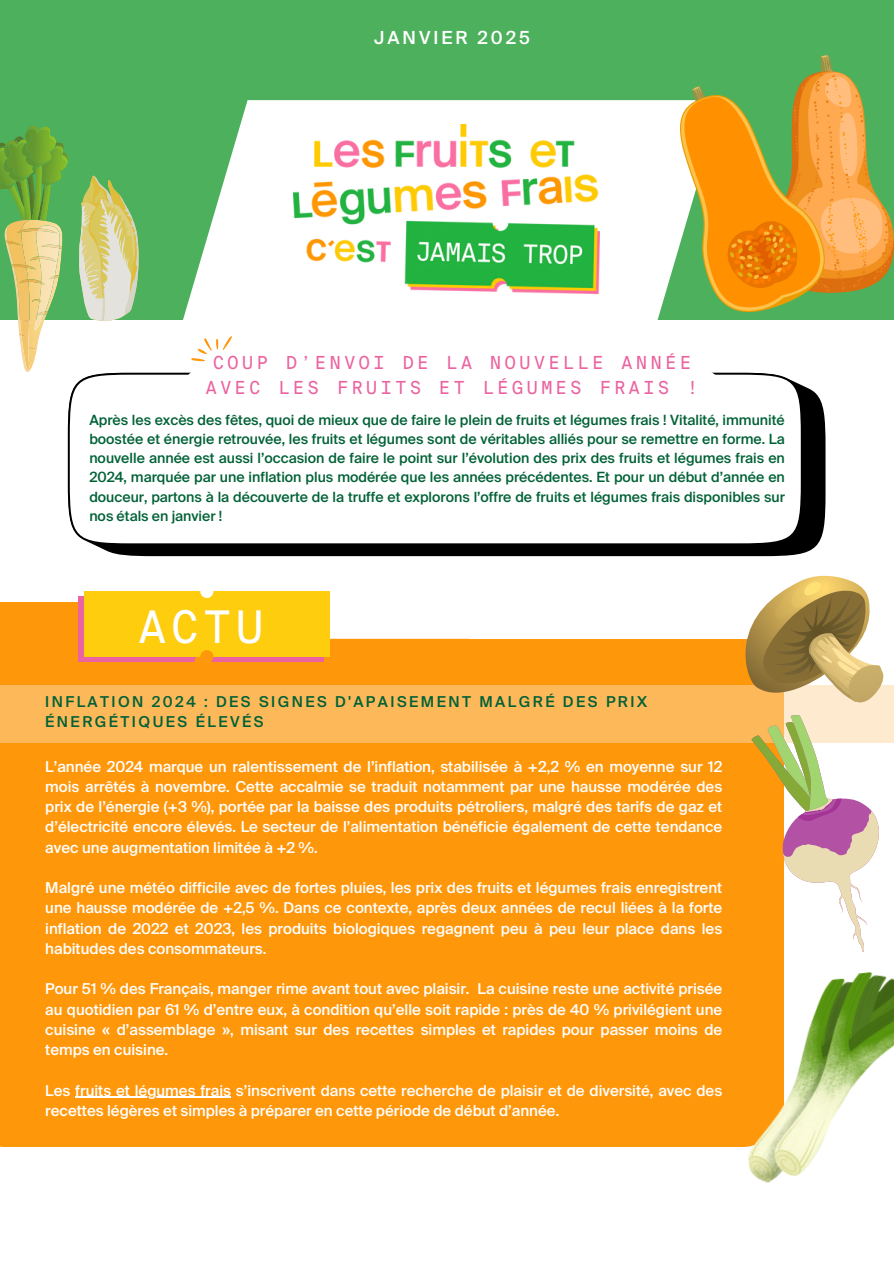
<style>
.page{position:relative;width:894px;height:1264px;background:#fff}
.page>*{position:absolute;margin:0;border:0;box-sizing:border-box;transform-origin:0 0}
.t1{font:45px "Suisse Intl Mono";color:#fff}
.t2{font:18px/24.8px "Suisse Intl Mono";letter-spacing:.165em;color:#eb63a0;text-align:center}
.t3{font:500 18px "Suisse Intl";letter-spacing:.165em;color:#fff}
.t4{font:500 15px/20.2px "Suisse Intl";color:#fff;text-align:justify}
.t5{font:500 15px/20.2px "Suisse Intl";letter-spacing:.165em;color:#016136}
.t6{font:500 14.1px/19.2px "Suisse Intl";color:#016136;text-align:justify}
</style>
<div class="page">
<div style="left:0;top:0;width:893px;height:319px;background:#4db05d"></div>
<div style="left:0;top:602px;width:84px;height:59px;background:#ff970b"></div>
<div style="left:0;top:638px;width:784px;height:509px;background:#ff970b"></div>
<svg style="left:93px;top:100px;width:629px;height:538px;fill:#fff"></svg>
<div style="left:164px;top:353px;width:611px;height:65px;background:#fff"></div>
<svg style="left:68px;top:373px;width:757px;height:183px;fill:#000"></svg>
<div style="left:69px;top:374px;width:732px;height:170px;background:#fff;border-radius:62px"></div>
<div style="left:68px;top:373px;width:734px;height:172px;border:2px solid #000;border-radius:62px"></div>
<svg style="left:178px;top:372px;width:541px;height:4px"></svg>
<svg style="left:191px;top:336px;width:44px;height:26px"></svg>
<svg style="left:79px;top:596px;width:244px;height:65px"></svg>
<div style="left:84px;top:591px;width:245px;height:65px;background:#fecd0e"></div>
<svg style="left:194px;top:585px;width:19px;height:13px"></svg>
<svg style="left:194px;top:650px;width:19px;height:18px"></svg>
<img style="left:469px;top:582px;width:253px;height:56px">
<div style="left:0;top:685px;width:893px;height:57px;background:#fdb85a"></div>
<svg style="left:744px;top:575px;width:139px;height:127px"></svg>
<svg style="left:751px;top:715px;width:134px;height:237px"></svg>
<svg style="left:0;top:125px;width:68px;height:247px"></svg>
<img style="left:680px;top:56px;width:213px;height:255px">
<img style="left:729px;top:964px;width:164px;height:219px">
<svg style="left:79px;top:176px;width:60px;height:146px"></svg>
<img style="left:293px;top:125px;width:306px;height:169px">
<hr style="left:75px;top:1096px;width:156px;height:1px;background:#fff">
<p class="t3" style="left:374px;top:30px;width:157px">JANVIER 2025</p>
<h2 class="t2" style="left:205px;top:351px;width:494px">COUP D’ENVOI DE LA NOUVELLE ANNÉE<br>AVEC LES FRUITS ET LÉGUMES FRAIS !</h2>
<p class="t6" style="left:89px;top:411px;width:696px">Après les excès des fêtes, quoi de mieux que de faire le plein de fruits et légumes frais ! Vitalité, immunité boostée et énergie retrouvée, les fruits et légumes sont de véritables alliés pour se remettre en forme. La nouvelle année est aussi l’occasion de faire le point sur l’évolution des prix des fruits et légumes frais en 2024, marquée par une inflation plus modérée que les années précédentes. Et pour un début d’année en douceur, partons à la découverte de la truffe et explorons l’offre de fruits et légumes frais disponibles sur nos étals en janvier !</p>
<p class="t1" style="left:138px;top:598px;width:128px">ACTU</p>
<p class="t5" style="left:45px;top:692px;width:603px">INFLATION 2024 : DES SIGNES D'APAISEMENT MALGRÉ DES PRIX<br>ÉNERGÉTIQUES ÉLEVÉS</p>
<p class="t4" style="left:45px;top:757px;width:678px">L’année 2024 marque un ralentissement de l’inflation, stabilisée à +2,2 % en moyenne sur 12 mois arrêtés à novembre. Cette accalmie se traduit notamment par une hausse modérée des prix de l’énergie (+3 %), portée par la baisse des produits pétroliers, malgré des tarifs de gaz et d’électricité encore élevés. Le secteur de l’alimentation bénéficie également de cette tendance avec une augmentation limitée à +2 %.</p>
<p class="t4" style="left:45px;top:878px;width:678px">Malgré une météo difficile avec de fortes pluies, les prix des fruits et légumes frais enregistrent une hausse modérée de +2,5 %. Dans ce contexte, après deux années de recul liées à la forte inflation de 2022 et 2023, les produits biologiques regagnent peu à peu leur place dans les habitudes des consommateurs.</p>
<p class="t4" style="left:45px;top:980px;width:678px">Pour 51 % des Français, manger rime avant tout avec plaisir. La cuisine reste une activité prisée au quotidien par 61 % d’entre eux, à condition qu’elle soit rapide : près de 40 % privilégient une cuisine « d’assemblage », misant sur des recettes simples et rapides pour passer moins de temps en cuisine.</p>
<p class="t4" style="left:45px;top:1081px;width:678px">Les fruits et légumes frais s’inscrivent dans cette recherche de plaisir et de diversité, avec des</p>
<h3 class="t4" style="left:45px;top:1101px;width:515px">recettes légères et simples à préparer en cette période de début d’année.</h3>
</div>
